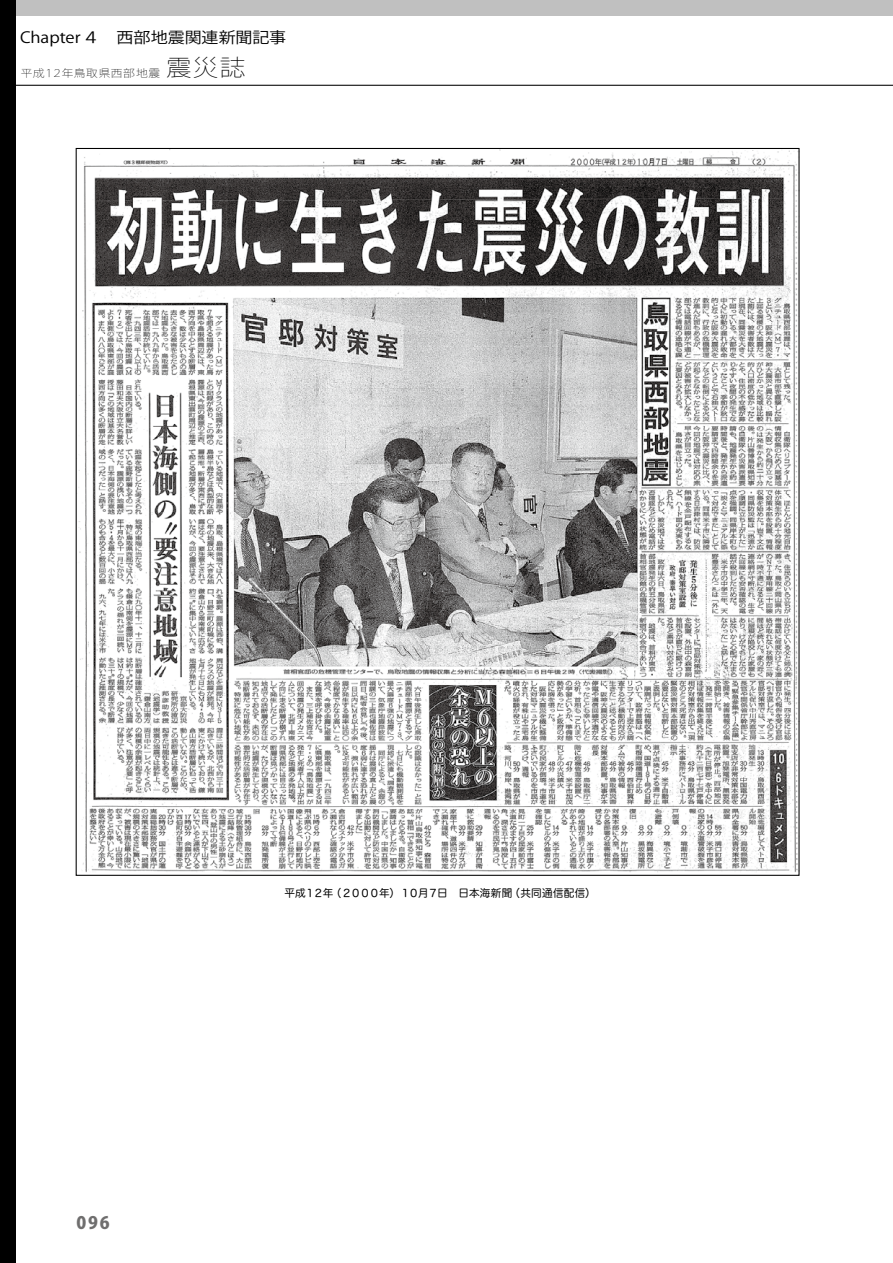
<style>
.page{position:relative;width:893px;height:1263px;background:#fff}
.page>*{position:absolute;margin:0;border:0;box-sizing:border-box;transform-origin:0 0}
.t1{font:800 16.95px "Koz Go Pro";color:#6f6e6e}
.t2{font:15.3px "Koz Go Pro";letter-spacing:-.005em;color:#000;scale:1.11 1}
.t3{font:10.65px "Hira Maru Pro W4";letter-spacing:-.055em;color:#000}
.t4{font:200 10.5px "Koz Go Pro";letter-spacing:.04em;color:#000;scale:1.11 1}
.s1{font-size:22.95px}
</style>
<div class="page">
<img style="left:78px;top:150px;width:720px;height:723px">
<div style="left:0;top:0;width:893px;height:15px;background:#c0c0c0"></div>
<div style="left:0;top:0;width:15px;height:1263px;background:#000"></div>
<hr style="left:0;top:85px;width:893px;height:1px;background:#000">
<h2 class="t2" style="left:20px;top:28px;width:241px">Chapter４　西部地震関連新聞記事</h2>
<p class="t4" style="left:21px;top:66px;width:204px">平成１２年鳥取県西部地震<span class="s1">震災誌</span></p>
<h1 class="t1" style="left:77px;top:1212px;width:35px">096</h1>
<p class="t3" style="left:285px;top:884px;width:313px">平成１２年（２０００年）１０月７日　日本海新聞（共同通信配信）</p>
</div>
